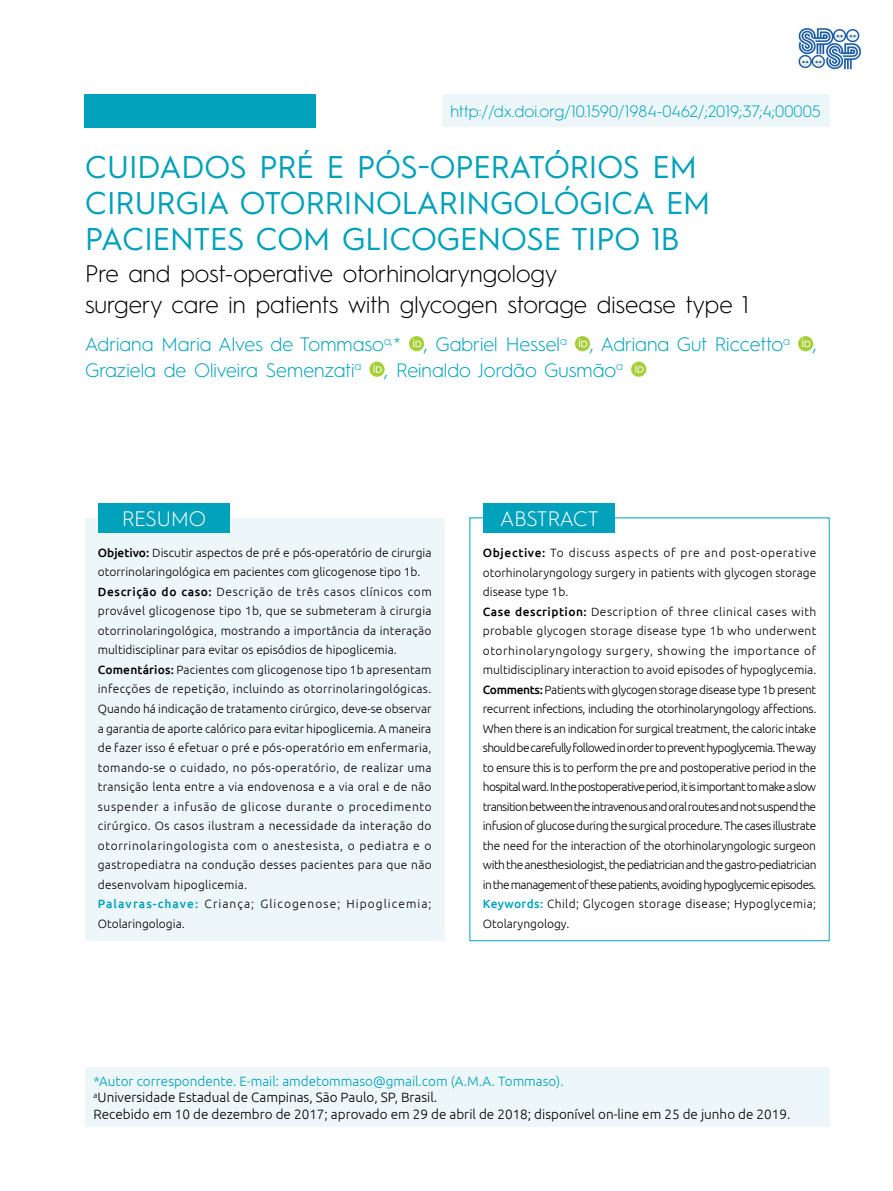
<style>
.page{position:relative;width:893px;height:1191px;background:#fff}
.page>*{position:absolute;margin:0;border:0;box-sizing:border-box;transform-origin:0 0}
.t1{font:31.5px/36px "Hurme Geometric Sans 1";color:#00a1ba}
.t2{font:300 24px/31.5px "Hurme Geometric Sans 1";color:#000}
.t3{font:300 21px "Hurme Geometric Sans 1";letter-spacing:-.005em;color:#fff}
.t4{font:300 19.5px/25.5px "Hurme Geometric Sans 1";color:#00a1ba}
.t5{font:300 16.5px "Hurme Geometric Sans 1";color:#00a1ba}
.t6{font:300 13.5px/16.2px "Ubuntu";color:#000}
.t7{font:300 12px/19.5px "Ubuntu";letter-spacing:-.03em;color:#000}
.t8{font:300 12px/19.5px "Ubuntu";letter-spacing:.02em;color:#000}
.s1{font-weight:500}
.s2{font-weight:500;color:#00a1ba}
.s3{color:#00a1ba}
</style>
<div class="page">
<div style="left:85px;top:518px;width:359px;height:422px;background:#edf6f9"></div>
<div style="left:98px;top:503px;width:132px;height:29px;background:#00a1ba"></div>
<div style="left:483px;top:503px;width:132px;height:29px;background:#00a1ba"></div>
<div style="left:85px;top:1067px;width:744px;height:60px;background:#edf6f9"></div>
<svg style="left:409px;top:336px;width:15px;height:15px"></svg>
<svg style="left:413px;top:339px;width:8px;height:8px"></svg>
<div style="left:575px;top:336px;width:15px;height:15px;background:#a6ce39;border-radius:50%"></div>
<svg style="left:579px;top:339px;width:8px;height:8px"></svg>
<svg style="left:798px;top:336px;width:15px;height:15px"></svg>
<svg style="left:802px;top:339px;width:8px;height:8px"></svg>
<svg style="left:369px;top:361px;width:16px;height:16px"></svg>
<svg style="left:373px;top:364px;width:9px;height:9px"></svg>
<svg style="left:631px;top:361px;width:15px;height:16px"></svg>
<svg style="left:635px;top:364px;width:8px;height:9px"></svg>
<div style="left:442px;top:94px;width:387px;height:32px;background:#edf6f9"></div>
<img style="left:798px;top:27px;width:64px;height:43px">
<div style="left:85px;top:94px;width:231px;height:33px;background:#00a1ba"></div>
<h3 class="t5" style="left:450px;top:100px;width:372px">http://dx.doi.org/10.1590/1984-0462/;2019;37;4;00005</h3>
<h1 class="t1" style="left:85px;top:147px;width:627px">CUIDADOS PRÉ E PÓS-OPERATÓRIOS EM<br>CIRURGIA OTORRINOLARINGOLÓGICA EM<br>PACIENTES COM GLICOGENOSE TIPO 1B</h1>
<h2 class="t2" style="left:85px;top:256px;width:665px">Pre and post-operative otorhinolaryngology<br>surgery care in patients with glycogen storage disease type 1</h2>
<h3 class="t4" style="left:85px;top:330px;width:733px">Adriana Maria Alves de Tommaso<sup>a,</sup>* , Gabriel Hessel<sup>a</sup> , Adriana Gut Riccetto<sup>a</sup> ,<br>Graziela de Oliveira Semenzati<sup>a</sup> , Reinaldo Jordão Gusmão<sup>a</sup></h3>
<h3 class="t3" style="left:122px;top:504px;width:85px">RESUMO</h3>
<h3 class="t3" style="left:500px;top:504px;width:100px">ABSTRACT</h3>
<p class="t8" style="left:98px;top:542px;width:335px"><span class="s1">Objetivo:</span> Discutir aspectos de pré e pós-operatório de cirurgia otorrinolaringológica em pacientes com glicogenose tipo 1b.<br><span class="s1">Descrição do caso:</span> Descrição de três casos clínicos com provável glicogenose tipo 1b, que se submeteram à cirurgia otorrinolaringológica, mostrando a importância da interação multidisciplinar para evitar os episódios de hipoglicemia.<br><span class="s1">Comentários:</span> Pacientes com glicogenose tipo 1b apresentam infecções de repetição, incluindo as otorrinolaringológicas.<br>Quando há indicação de tratamento cirúrgico, deve-se observar a garantia de aporte calórico para evitar hipoglicemia. A maneira de fazer isso é efetuar o pré e pós-operatório em enfermaria, tomando-se o cuidado, no pós-operatório, de realizar uma transição lenta entre a via endovenosa e a via oral e de não suspender a infusão de glicose durante o procedimento cirúrgico. Os casos ilustram a necessidade da interação do otorrinolaringologista com o anestesista, o pediatra e o gastropediatra na condução desses pacientes para que não desenvolvam hipoglicemia.<br><span class="s2">Palavras-chave:</span> Criança; Glicogenose; Hipoglicemia; Otolaringologia.</p>
<p class="t7" style="left:483px;top:543px;width:335px"><span class="s1">Objective:</span> To discuss aspects of pre and post-operative otorhinolaryngology surgery in patients with glycogen storage disease type 1b.<br><span class="s1">Case description:</span> Description of three clinical cases with probable glycogen storage disease type 1b who underwent otorhinolaryngology surgery, showing the importance of multidisciplinary interaction to avoid episodes of hypoglycemia.<br><span class="s1">Comments:</span> Patients with glycogen storage disease type 1b present recurrent infections, including the otorhinolaryngology affections.<br>When there is an indication for surgical treatment, the caloric intake should be carefully followed in order to prevent hypoglycemia. The way to ensure this is to perform the pre and postoperative period in the hospital ward. In the postoperative period, it is important to make a slow transition between the intravenous and oral routes and not suspend the infusion of glucose during the surgical procedure. The cases illustrate the need for the interaction of the otorhinolaryngologic surgeon with the anesthesiologist, the pediatrician and the gastro-pediatrician in the management of these patients, avoiding hypoglycemic episodes.<br><span class="s2">Keywords:</span> Child; Glycogen storage disease; Hypoglycemia; Otolaryngology.</p>
<p class="t6" style="left:94px;top:1073px;width:698px"><span class="s3">*Autor correspondente. E-mail: amdetommaso@gmail.com (A.M.A. Tommaso).<br></span><sup>a</sup>Universidade Estadual de Campinas, São Paulo, SP, Brasil.<br>Recebido em 10 de dezembro de 2017; aprovado em 29 de abril de 2018; disponível on-line em 25 de junho de 2019.</p>
</div>
